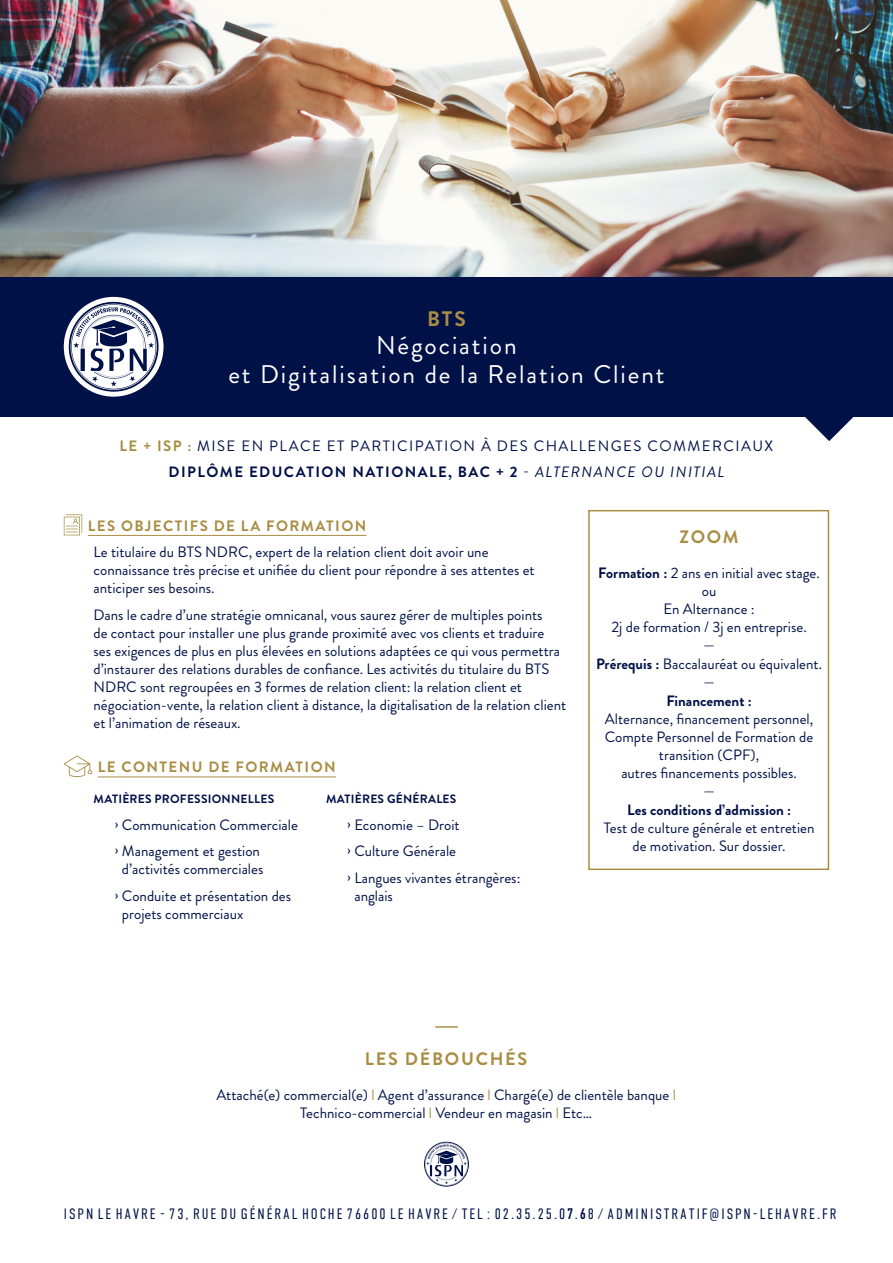
<style>
.page{position:relative;width:893px;height:1263px;background:#fff}
.page>*{position:absolute;margin:0;border:0;box-sizing:border-box;transform-origin:0 0}
.t1{font:25.5px/28.5px "Brandon Grotesque";letter-spacing:.075em;color:#fff;text-align:center}
.t2{font:700 21px "Brandon Grotesque";color:#a88d43}
.t3{font:700 18px "Brandon Grotesque";letter-spacing:.095em;color:#a88d43}
.t4{font:15px/18px "Brandon Grotesque";color:#001148;text-align:center}
.t5{font:300 15px "DIN Condensed";letter-spacing:.13em;color:#001148}
.t6{font:15px "Brandon Grotesque";letter-spacing:.095em;color:#001148}
.t7{font:700 15px "Brandon Grotesque";letter-spacing:.095em;color:#001148}
.t8{font:700 15px "Brandon Grotesque";letter-spacing:.095em;color:#a88d43}
.t9{font:700 12px "Brandon Grotesque";letter-spacing:.02em;color:#001148}
.s1{font-weight:700;color:#a88d43}
.s2{font-weight:400}
.s3{font-weight:400;font-style:italic}
.s4{font-weight:700}
.s5{color:#a88d43}
</style>
<div class="page">
<svg style="left:424px;top:1142px;width:45px;height:44px"></svg>
<div style="left:588px;top:510px;width:241px;height:360px;border:2px solid #a88d43"></div>
<hr style="left:88px;top:535px;width:279px;height:1px;background:#a88d43">
<svg style="left:64px;top:514px;width:18px;height:21px"></svg>
<hr style="left:98px;top:776px;width:238px;height:1px;background:#a88d43">
<svg style="left:64px;top:755px;width:28px;height:22px"></svg>
<div style="left:0;top:277px;width:893px;height:140px;background:#001148"></div>
<div style="left:64px;top:297px;width:100px;height:100px;background:#fff;border-radius:50%"></div>
<svg style="left:69px;top:302px;width:90px;height:90px"></svg>
<img style="left:0;top:0;width:893px;height:277px">
<svg style="left:805px;top:417px;width:49px;height:24px"></svg>
<hr style="left:435px;top:1026px;width:23px;height:2px;background:#a88d43">
<p class="t2" style="left:427px;top:304px;width:40px">BTS</p>
<p class="t1" style="left:228px;top:331px;width:438px">Négociation<br>et Digitalisation de la Relation Client</p>
<p class="t6" style="left:120px;top:436px;width:655px"><span class="s1">LE + ISP :</span> MISE EN PLACE ET PARTICIPATION À DES CHALLENGES COMMERCIAUX</p>
<p class="t7" style="left:169px;top:461px;width:557px">DIPLÔME EDUCATION NATIONALE, BAC + 2 <span class="s2">-</span> <span class="s3">ALTERNANCE OU INITIAL</span></p>
<p class="t8" style="left:88px;top:515px;width:280px">LES OBJECTIFS DE LA FORMATION</p>
<p class="t4" style="left:94px;top:543px;width:443px;text-align:left">Le titulaire du BTS NDRC, expert de la relation client doit avoir une connaissance très précise et unifiée du client pour répondre à ses attentes et anticiper ses besoins.</p>
<p class="t4" style="left:94px;top:606px;width:474px;text-align:left">Dans le cadre d’une stratégie omnicanal, vous saurez gérer de multiples points<br>de contact pour installer une plus grande proximité avec vos clients et traduire<br>ses exigences de plus en plus élevées en solutions adaptées ce qui vous permettra d’instaurer des relations durables de confiance. Les activités du titulaire du BTS NDRC sont regroupées en 3 formes de relation client: la relation client et négociation-vente, la relation client à distance, la digitalisation de la relation client et l’animation de réseaux.</p>
<p class="t8" style="left:98px;top:757px;width:239px">LE CONTENU DE FORMATION</p>
<p class="t9" style="left:94px;top:791px;width:182px">MATIÈRES PROFESSIONNELLES</p>
<p class="t4" style="left:115px;top:816px;width:185px">› Communication Commerciale</p>
<p class="t4" style="left:115px;top:842px;width:150px">› Management et gestion d’activités commerciales</p>
<p class="t4" style="left:122px;top:887px;width:171px;text-align:left;text-indent:-7px">› Conduite et présentation des projets commerciaux</p>
<p class="t9" style="left:326px;top:791px;width:132px">MATIÈRES GÉNÉRALES</p>
<p class="t4" style="left:347px;top:816px;width:114px">› Economie – Droit</p>
<p class="t4" style="left:347px;top:842px;width:110px">› Culture Générale</p>
<p class="t4" style="left:354px;top:869px;width:168px;text-align:left;text-indent:-7px">› Langues vivantes étrangères: anglais</p>
<p class="t3" style="left:679px;top:524px;width:61px">ZOOM</p>
<p class="t4" style="left:598px;top:564px;width:223px"><span class="s4">Formation :</span> 2 ans en initial avec stage.</p>
<p class="t4" style="left:702px;top:582px;width:16px">ou</p>
<p class="t4" style="left:611px;top:600px;width:197px">En Alternance :<br>2j de formation / 3j en entreprise.</p>
<p class="t4" style="left:703px;top:637px;width:13px">—</p>
<p class="t4" style="left:596px;top:655px;width:227px"><span class="s4">Prérequis :</span> Baccalauréat ou équivalent.</p>
<p class="t4" style="left:703px;top:674px;width:13px">—</p>
<p class="t4" style="left:605px;top:692px;width:210px"><span class="s4">Financement :<br></span>Alternance, financement personnel,<br>Compte Personnel de Formation de transition (CPF),<br>autres financements possibles.</p>
<p class="t4" style="left:703px;top:783px;width:13px">—</p>
<p class="t4" style="left:604px;top:801px;width:212px"><span class="s4">Les conditions d’admission :<br></span>Test de culture générale et entretien de motivation. Sur dossier.</p>
<p class="t3" style="left:365px;top:1046px;width:164px">LES DÉBOUCHÉS</p>
<p class="t4" style="left:216px;top:1086px;width:461px">Attaché(e) commercial(e) <span class="s5">l</span> Agent d’assurance <span class="s5">l</span> Chargé(e) de clientèle banque <span class="s5">l<br></span>Technico-commercial <span class="s5">l</span> Vendeur en magasin <span class="s5">l</span> Etc…</p>
<p class="t5" style="left:64px;top:1206px;width:774px">ISPN LE HAVRE - 73, RUE DU GÉNÉRAL HOCHE 76600 LE HAVRE / TEL : 02.35.25.0<span class="s4">7</span>.<span class="s4">6</span>8 / ADMINISTRATIF@ISPN-LEHAVRE.FR</p>
</div>
